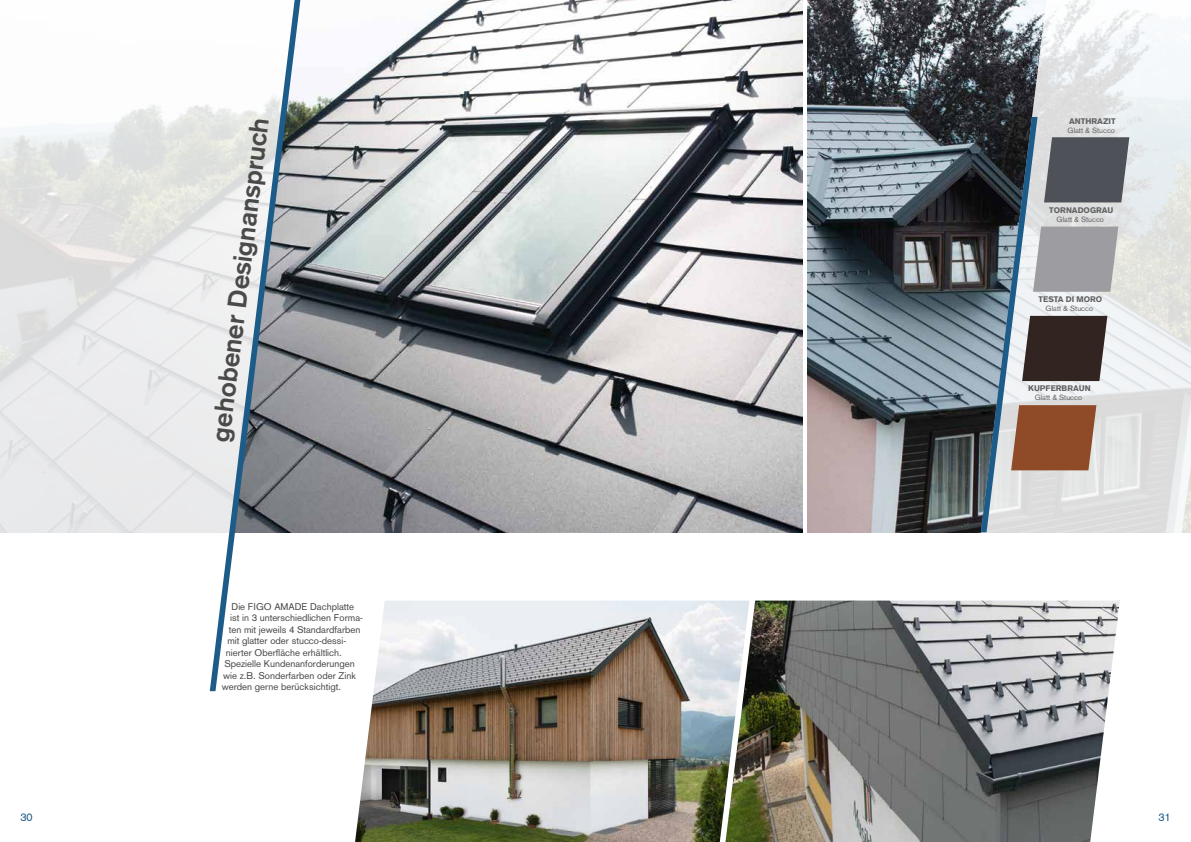
<style>
.page{position:relative;width:1191px;height:842px;background:#fff}
.page>*{position:absolute;margin:0;border:0;box-sizing:border-box;transform-origin:0 0}
.t1{font:700 26.2px "Akzidenz Grotesk";color:#4a4a49}
.t2{font:11px "Akzidenz Grotesk";color:#1d5b89}
.t3{font:9.6px "Akzidenz Grotesk";color:#4a4a49}
.t4{font:900 8px "Akzidenz Grotesk";color:#616262}
.t5{font:7.5px "Akzidenz Grotesk";color:#616262}
</style>
<div class="page">
<img style="left:807px;top:0;width:173px;height:532px">
<img style="left:355px;top:601px;width:370px;height:241px">
<img style="left:305px;top:0;width:497px;height:532px">
<svg style="left:0;top:104px;width:210px;height:429px;background:#e7e8e8"></svg>
<svg style="left:980px;top:0;width:211px;height:533px"></svg>
<svg style="left:210px;top:0;width:95px;height:691px"></svg>
<img style="left:725px;top:601px;width:394px;height:241px">
<svg style="left:980px;top:117px;width:149px;height:415px;background:#999798"></svg>
<h1 class="t1" style="left:205px;top:439px;width:328px;rotate:-83deg">gehobener Designanspruch</h1>
<p class="t3" style="left:231px;top:601px;width:124px">Die FIGO AMADE Dachplatte</p>
<p class="t3" style="left:230px;top:612px;width:134px">ist in 3 unterschiedlichen Forma-</p>
<p class="t3" style="left:229px;top:624px;width:133px">ten mit jeweils 4 Standardfarben</p>
<p class="t3" style="left:227px;top:635px;width:120px">mit glatter oder stucco-dessi-</p>
<p class="t3" style="left:226px;top:647px;width:117px">nierter Oberfläche erhältlich.</p>
<p class="t3" style="left:224px;top:658px;width:132px">Spezielle Kundenanforderungen</p>
<p class="t3" style="left:223px;top:670px;width:134px">wie z.B. Sonderfarben oder Zink</p>
<p class="t3" style="left:222px;top:681px;width:121px">werden gerne berücksichtigt.</p>
<p class="t4" style="left:1069px;top:116px;width:48px">ANTHRAZIT</p>
<p class="t5" style="left:1067px;top:125px;width:49px">Glatt &amp; Stucco</p>
<p class="t4" style="left:1049px;top:205px;width:66px">TORNADOGRAU</p>
<p class="t5" style="left:1056px;top:215px;width:49px">Glatt &amp; Stucco</p>
<p class="t4" style="left:1038px;top:294px;width:65px">TESTA DI MORO</p>
<p class="t5" style="left:1045px;top:304px;width:49px">Glatt &amp; Stucco</p>
<p class="t4" style="left:1028px;top:384px;width:64px">KUPFERBRAUN</p>
<p class="t5" style="left:1034px;top:393px;width:49px">Glatt &amp; Stucco</p>
<p class="t2" style="left:20px;top:810px;width:14px">30</p>
<p class="t2" style="left:1158px;top:810px;width:14px">31</p>
</div>
